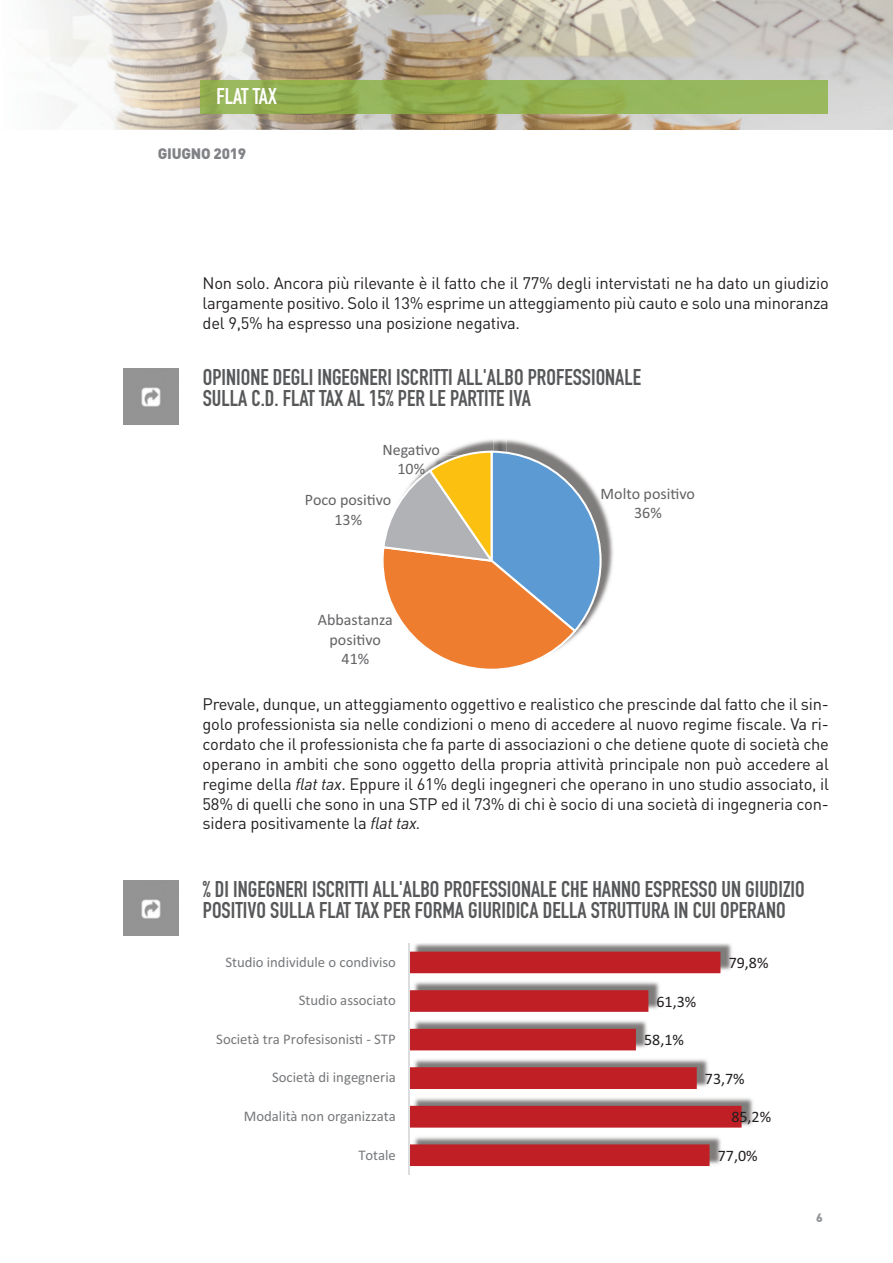
<style>
.page{position:relative;width:893px;height:1263px;background:#fff}
.page>*{position:absolute;margin:0;border:0;box-sizing:border-box;transform-origin:0 0}
.t1{font:700 22.5px/21px "DIN Condensed";color:#57585a}
.t2{font:700 22.5px "DIN Condensed";color:#fff}
.t3{font:16.5px/19.8px "DIN";letter-spacing:-.015em;color:#231f20;text-align:justify}
.t4{font:16.05px/19.5px "Calibri";color:#636366;text-align:center}
.t5{font:16.05px "Calibri";color:#231f20}
.t6{font:900 15px "DIN";letter-spacing:-.015em;color:#808285}
.t7{font:14.7px "Calibri";color:#76787b}
.t8{font:900 12px "DIN";color:#939598}
.s1{font-style:italic}
</style>
<div class="page">
<img style="left:426px;top:0;width:467px;height:130px">
<img style="left:40px;top:0;width:386px;height:130px">
<img style="left:201px;top:80px;width:627px;height:33px">
<img style="left:123px;top:369px;width:55px;height:55px">
<img style="left:507px;top:439px;width:106px;height:162px">
<img style="left:450px;top:439px;width:43px;height:12px">
<img style="left:493px;top:439px;width:14px;height:12px">
<svg style="left:383px;top:451px;width:219px;height:218px"></svg>
<img style="left:123px;top:881px;width:55px;height:55px">
<img style="left:411px;top:943px;width:342px;height:183px">
<svg style="left:410px;top:952px;width:332px;height:214px"></svg>
<hr style="left:409px;top:943px;width:1px;height:231px;background:#dcdddf">
<h1 class="t2" style="left:216px;top:88px;width:62px">FLAT TAX</h1>
<p class="t6" style="left:158px;top:148px;width:90px">GIUGNO 2019</p>
<p class="t3" style="left:203px;top:275px;width:628px">Non solo. Ancora più rilevante è il fatto che il 77% degli intervistati ne ha dato un giudizio largamente positivo. Solo il 13% esprime un atteggiamento più cauto e solo una minoranza del 9,5% ha espresso una posizione negativa.</p>
<h1 class="t1" style="left:203px;top:369px;width:440px">OPINIONE DEGLI INGEGNERI ISCRITTI ALL'ALBO PROFESSIONALE<br>SULLA C.D. FLAT TAX AL 15% PER LE PARTITE IVA</h1>
<p class="t4" style="left:382px;top:441px;width:59px">Nega-vo<br>10%</p>
<p class="t4" style="left:305px;top:491px;width:88px">Poco posi-vo<br>13%</p>
<p class="t4" style="left:318px;top:611px;width:77px">Abbastanza posi-vo<br>41%</p>
<p class="t4" style="left:601px;top:485px;width:96px">Molto posi-vo<br>36%</p>
<p class="t3" style="left:203px;top:696px;width:628px">Prevale, dunque, un atteggiamento oggettivo e realistico che prescinde dal fatto che il sin&shy;golo professionista sia nelle condizioni o meno di accedere al nuovo regime fiscale. Va ri&shy;cordato che il professionista che fa parte di associazioni o che detiene quote di società che operano in ambiti che sono oggetto della propria attività principale non può accedere al regime della <span class="s1">flat tax</span>. Eppure il 61% degli ingegneri che operano in uno studio associato, il 58% di quelli che sono in una STP ed il 73% di chi è socio di una società di ingegneria con&shy;sidera positivamente la <span class="s1">flat tax.</span></p>
<h1 class="t1" style="left:203px;top:881px;width:603px">% DI INGEGNERI ISCRITTI ALL'ALBO PROFESSIONALE CHE HANNO ESPRESSO UN GIUDIZIO<br>POSITIVO SULLA FLAT TAX PER FORMA GIURIDICA DELLA STRUTTURA IN CUI OPERANO</h1>
<p class="t7" style="left:225px;top:957px;width:172px">Studio individule o condiviso</p>
<p class="t5" style="left:729px;top:957px;width:41px">79,8%</p>
<p class="t7" style="left:299px;top:995px;width:99px">Studio associato</p>
<p class="t5" style="left:656px;top:996px;width:41px">61,3%</p>
<p class="t7" style="left:216px;top:1034px;width:181px">Società tra Profesisonis- - STP</p>
<p class="t5" style="left:644px;top:1034px;width:41px">58,1%</p>
<p class="t7" style="left:272px;top:1072px;width:125px">Società di ingegneria</p>
<p class="t5" style="left:705px;top:1073px;width:41px">73,7%</p>
<p class="t7" style="left:244px;top:1111px;width:153px">Modalità non organizzata</p>
<p class="t5" style="left:731px;top:1111px;width:41px">85,2%</p>
<p class="t7" style="left:358px;top:1149px;width:39px">Totale</p>
<p class="t5" style="left:718px;top:1150px;width:41px">77,0%</p>
<p class="t8" style="left:816px;top:1213px;width:8px">6</p>
</div>
